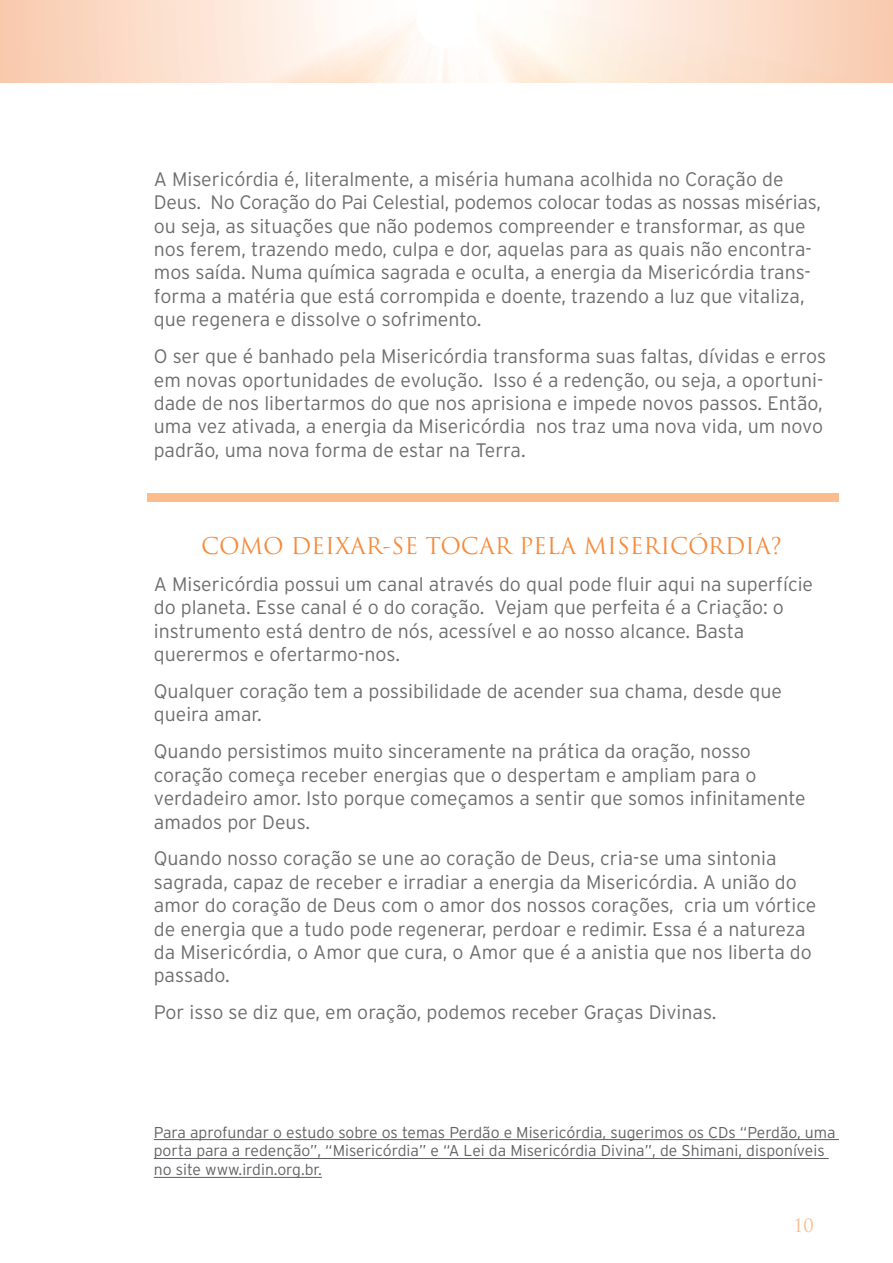
<style>
.page{position:relative;width:893px;height:1263px;background:#fff}
.page>*{position:absolute;margin:0;border:0;box-sizing:border-box;transform-origin:0 0}
.t1{font:22.5px "Trajan Pro";color:#f68b3c}
.t2{font:300 19.5px/23.4px "Interstate";color:#6d6e70}
.t3{font:18px "Trajan Pro";color:#fbbc8e}
.t4{font:300 15.75px/18.9px "Interstate";color:#626366}
</style>
<div class="page">
<svg style="left:0;top:0;width:893px;height:83px"></svg>
<div style="left:148px;top:493px;width:691px;height:9px;background:#fbbc8e"></div>
<hr style="left:154px;top:1139px;width:685px;height:1px;background:#626366">
<hr style="left:154px;top:1158px;width:675px;height:1px;background:#626366">
<hr style="left:154px;top:1177px;width:168px;height:1px;background:#626366">
<p class="t2" style="left:154px;top:167px;width:669px">A Misericórdia é, literalmente, a miséria humana acolhida no Coração de Deus. No Coração do Pai Celestial, podemos colocar todas as nossas misérias, ou seja, as situações que não podemos compreender e transformar, as que nos ferem, trazendo medo, culpa e dor, aquelas para as quais não encontra&shy;mos saída. Numa química sagrada e oculta, a energia da Misericórdia trans&shy;forma a matéria que está corrompida e doente, trazendo a luz que vitaliza, que regenera e dissolve o sofrimento.</p>
<p class="t2" style="left:154px;top:344px;width:674px">O ser que é banhado pela Misericórdia transforma suas faltas, dívidas e erros em novas oportunidades de evolução. Isso é a redenção, ou seja, a oportuni&shy;dade de nos libertarmos do que nos aprisiona e impede novos passos. Então, uma vez ativada, a energia da Misericórdia nos traz uma nova vida, um novo padrão, uma nova forma de estar na Terra.</p>
<p class="t1" style="left:201px;top:531px;width:582px">COMO DEIXAR-SE TOCAR PELA MISERICÓRDIA?</p>
<p class="t2" style="left:154px;top:572px;width:661px">A Misericórdia possui um canal através do qual pode fluir aqui na superfície do planeta. Esse canal é o do coração. Vejam que perfeita é a Criação: o instrumento está dentro de nós, acessível e ao nosso alcance. Basta querermos e ofertarmo-nos.</p>
<p class="t2" style="left:154px;top:679px;width:630px">Qualquer coração tem a possibilidade de acender sua chama, desde que queira amar.</p>
<p class="t2" style="left:154px;top:739px;width:653px">Quando persistimos muito sinceramente na prática da oração, nosso coração começa receber energias que o despertam e ampliam para o verdadeiro amor. Isto porque começamos a sentir que somos infinitamente amados por Deus.</p>
<p class="t2" style="left:154px;top:847px;width:664px">Quando nosso coração se une ao coração de Deus, cria-se uma sintonia sagrada, capaz de receber e irradiar a energia da Misericórdia. A união do amor do coração de Deus com o amor dos nossos corações, cria um vórtice de energia que a tudo pode regenerar, perdoar e redimir. Essa é a natureza da Misericórdia, o Amor que cura, o Amor que é a anistia que nos liberta do passado.</p>
<p class="t2" style="left:154px;top:1000px;width:564px">Por isso se diz que, em oração, podemos receber Graças Divinas.</p>
<p class="t4" style="left:154px;top:1122px;width:683px">Para aprofundar o estudo sobre os temas Perdão e Misericórdia, sugerimos os CDs “Perdão, uma porta para a redenção”, “Misericórdia” e “A Lei da Misericórdia Divina”, de Shimani, disponíveis no site www.irdin.org.br.</p>
<p class="t3" style="left:793px;top:1214px;width:22px">10</p>
</div>
